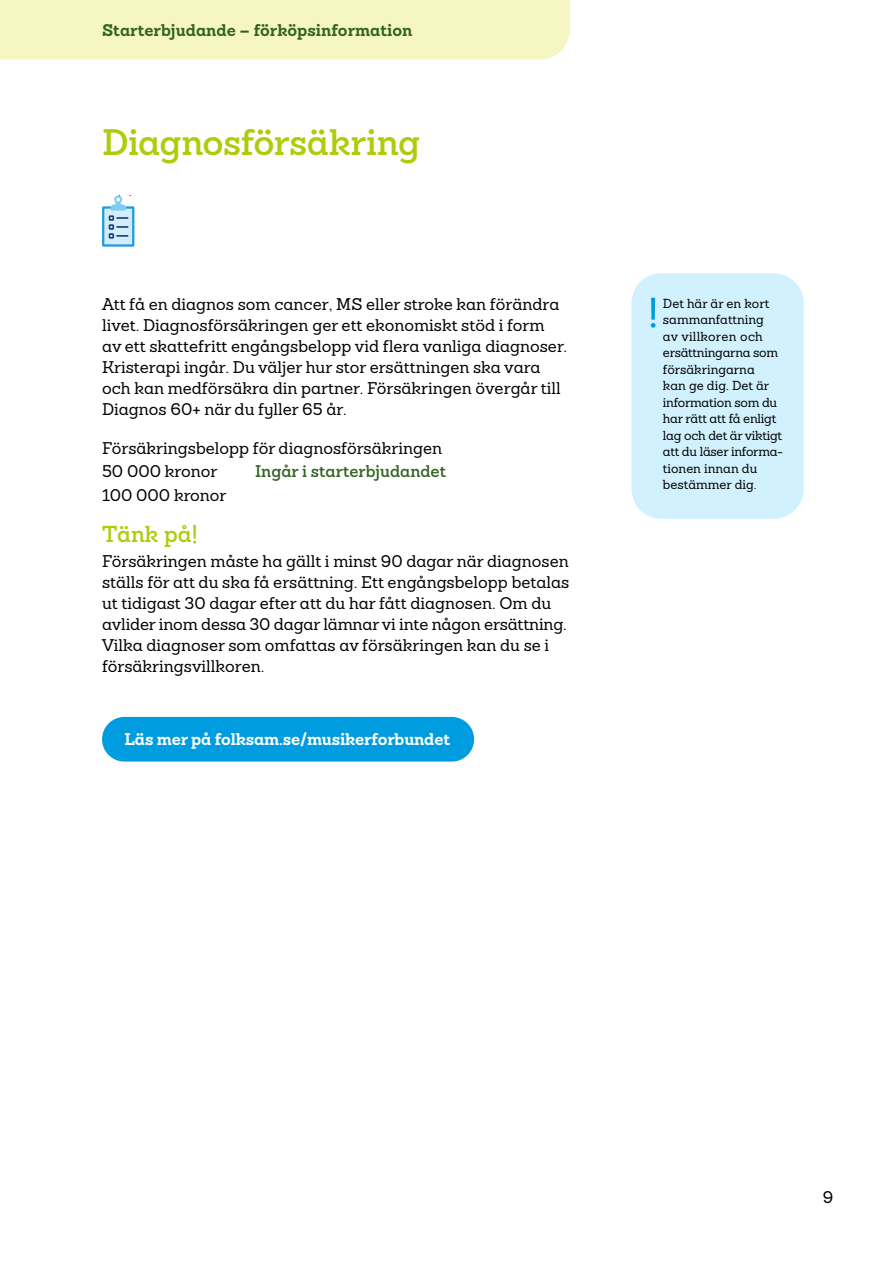
<style>
.page{position:relative;width:893px;height:1263px;background:#fff}
.page>*{position:absolute;margin:0;border:0;box-sizing:border-box;transform-origin:0 0}
.t1{font:600 36px "Sanchez Folksam";letter-spacing:-.015em;color:#b0cb0b}
.t2{font:600 22.5px "Sanchez Folksam";color:#b0cb0b}
.t3{font:500 16.5px/21px "Sanchez Folksam";color:#000}
.t4{font:700 16.5px "Sanchez Folksam";letter-spacing:-.01em;color:#fff}
.t5{font:700 16.5px "Sanchez Folksam";color:#326321}
.t6{font:600 16.5px "Sanchez Folksam";color:#326321}
.t7{font:500 12.75px/16.5px "Sanchez Folksam";color:#000}
</style>
<div class="page">
<div style="left:0;top:0;width:570px;height:60px;background:#f5f6c1"></div>
<div style="left:631px;top:273px;width:173px;height:246px;background:#d2f1fe;border-radius:30px"></div>
<svg style="left:651px;top:298px;width:5px;height:30px"></svg>
<svg style="left:102px;top:196px;width:32px;height:51px;background:#a7d2ea"></svg>
<div style="left:102px;top:717px;width:372px;height:44px;background:#009ce0;border-radius:22px"></div>
<p class="t5" style="left:102px;top:19px;width:312px">Starterbjudande – förköpsinformation</p>
<h1 class="t1" style="left:102px;top:118px;width:320px">Diagnosförsäkring</h1>
<p class="t3" style="left:102px;top:293px;width:467px">Att få en diagnos som cancer, MS eller stroke kan förändra livet. Diagnosförsäkringen ger ett ekonomiskt stöd i form av ett skattefritt engångsbelopp vid flera vanliga diagnoser.<br>Kristerapi ingår. Du väljer hur stor ersättningen ska vara och kan medförsäkra din partner. Försäkringen övergår till Diagnos 60+ när du fyller 65 år.</p>
<p class="t3" style="left:102px;top:436px;width:341px;line-height:23.4px">Försäkringsbelopp för diagnosförsäkringen<br>50 000 kronor</p>
<p class="t6" style="left:255px;top:460px;width:192px">Ingår i starterbjudandet</p>
<p class="t3" style="left:102px;top:484px;width:126px">100 000 kronor</p>
<h2 class="t2" style="left:102px;top:519px;width:98px">Tänk på!</h2>
<p class="t3" style="left:102px;top:551px;width:469px">Försäkringen måste ha gällt i minst 90 dagar när diagnosen ställs för att du ska få ersättning. Ett engångsbelopp betalas ut tidigast 30 dagar efter att du har fått diagnosen. Om du avlider inom dessa 30 dagar lämnar vi inte någon ersättning.<br>Vilka diagnoser som omfattas av försäkringen kan du se i försäkringsvillkoren.</p>
<p class="t4" style="left:125px;top:728px;width:327px">Läs mer på folksam.se/musikerforbundet</p>
<p class="t7" style="left:663px;top:295px;width:122px">Det här är en kort sammanfattning<br>av villkoren och ersättningarna som försäkringarna<br>kan ge dig. Det är information som du har rätt att få enligt lag och det är viktigt att du läser informa&shy;tionen innan du bestämmer dig.</p>
<p class="t3" style="left:823px;top:1187px;width:12px">9</p>
</div>
